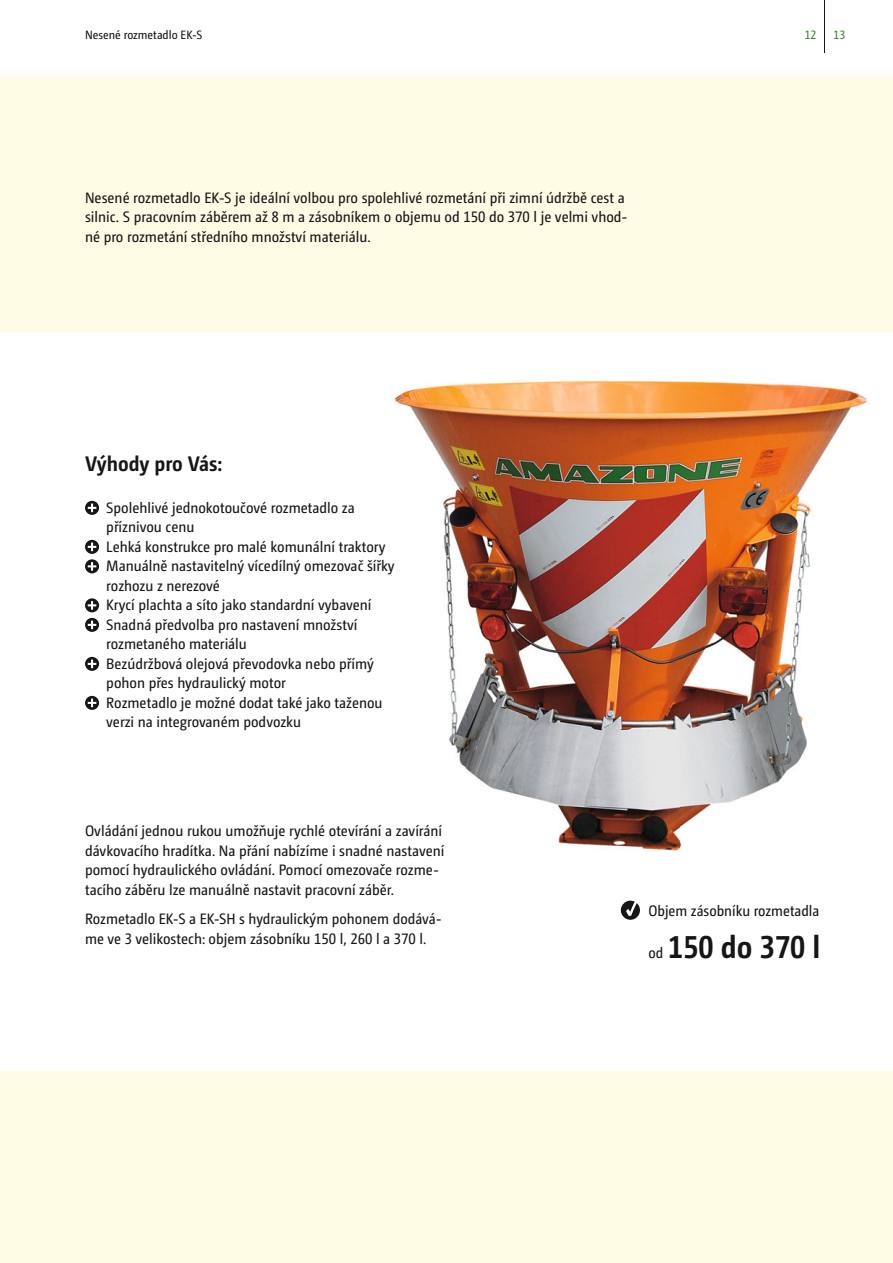
<style>
.page{position:relative;width:893px;height:1263px;background:#fff}
.page>*{position:absolute;margin:0;border:0;box-sizing:border-box;transform-origin:0 0}
.t1{font:700 31.5px "Camingo Dos Pro S Cd";color:#151616}
.t2{font:700 21px "Camingo Dos Pro S Cd";color:#151616}
.t3{font:15px/19.5px "Camingo Dos Pro S Cd";color:#151616}
.t4{font:12px "Camingo Dos Pro S Cd";color:#151616}
.t5{font:12px "Camingo Dos Pro S Cd";color:#38832b}
.s1{font-weight:400;font-size:15px}
</style>
<div class="page">
<div style="left:0;top:77px;width:893px;height:255px;background:#fffce6"></div>
<div style="left:0;top:1071px;width:893px;height:192px;background:#fffce6"></div>
<hr style="left:825px;top:0;width:1px;height:53px;background:#151616">
<img style="left:394px;top:380px;width:474px;height:471px">
<svg style="left:85px;top:501px;width:14px;height:14px"></svg>
<svg style="left:85px;top:540px;width:14px;height:33px"></svg>
<svg style="left:85px;top:598px;width:14px;height:14px"></svg>
<svg style="left:85px;top:618px;width:14px;height:14px"></svg>
<svg style="left:85px;top:657px;width:14px;height:14px"></svg>
<svg style="left:85px;top:696px;width:14px;height:14px"></svg>
<svg style="left:621px;top:901px;width:19px;height:19px"></svg>
<p class="t4" style="left:85px;top:30px;width:119px">Nesené rozmetadlo EK-S</p>
<p class="t3" style="left:85px;top:189px;width:544px">Nesené rozmetadlo EK-S je ideální volbou pro spolehlivé rozmetání při zimní údržbě cest a silnic. S pracovním záběrem až 8 m a zásobníkem o objemu od 150 do 370 l je velmi vhod&shy;né pro rozmetání středního množství materiálu.</p>
<p class="t5" style="left:805px;top:28px;width:13px">12</p>
<p class="t5" style="left:833px;top:28px;width:13px">13</p>
<h2 class="t2" style="left:85px;top:455px;width:138px">Výhody pro Vás:</h2>
<p class="t3" style="left:106px;top:499px;width:290px">Spolehlivé jednokotoučové rozmetadlo za příznivou cenu<br>Lehká konstrukce pro malé komunální traktory Manuálně nastavitelný vícedílný omezovač šířky rozhozu z nerezové<br>Krycí plachta a síto jako standardní vybavení Snadná předvolba pro nastavení množství rozmetaného materiálu<br>Bezúdržbová olejová převodovka nebo přímý pohon přes hydraulický motor<br>Rozmetadlo je možné dodat také jako taženou verzi na integrovaném podvozku</p>
<p class="t3" style="left:85px;top:822px;width:361px">Ovládání jednou rukou umožňuje rychlé otevírání a zavírání dávkovacího hradítka. Na přání nabízíme i snadné nastavení pomocí hydraulického ovládání. Pomocí omezovače rozme&shy;tacího záběru lze manuálně nastavit pracovní záběr.</p>
<p class="t3" style="left:85px;top:910px;width:358px">Rozmetadlo EK-S a EK-SH s hydraulickým pohonem dodává&shy;me ve 3 velikostech: objem zásobníku 150 l, 260 l a 370 l.</p>
<p class="t3" style="left:648px;top:902px;width:172px">Objem zásobníku rozmetadla</p>
<h1 class="t1" style="left:648px;top:935px;width:173px"><span class="s1">od</span> 150 do 370 l</h1>
</div>
